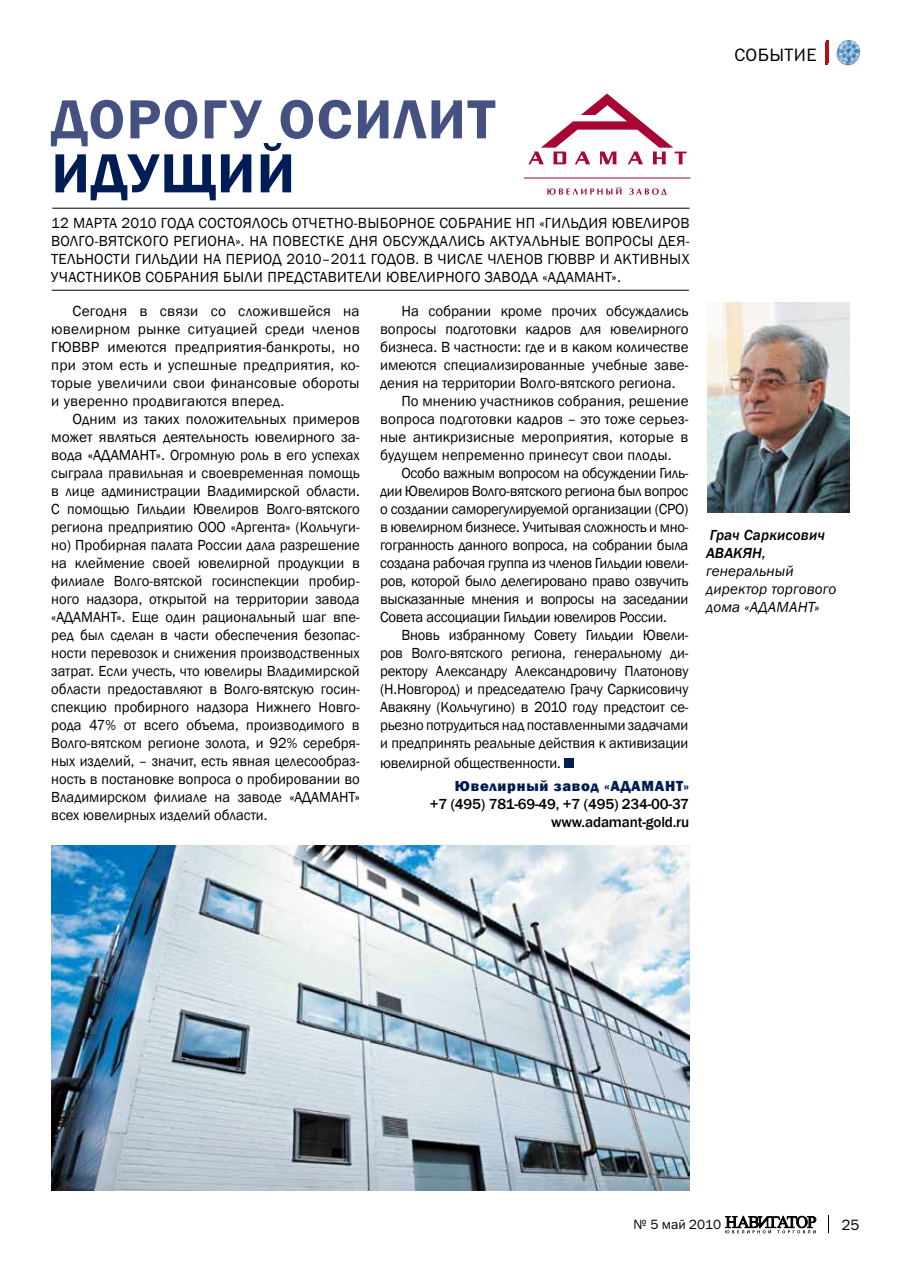
<style>
.page{position:relative;width:902px;height:1263px;background:#fff}
.page>*{position:absolute;margin:0;border:0;box-sizing:border-box;transform-origin:0 0}
.t1{font:600 57px "Franklin Gothic";letter-spacing:.03em;color:#455281}
.t2{font:600 57px "Franklin Gothic";letter-spacing:.03em;color:#001c54}
.t3{font:18px "Franklin Gothic Book C";letter-spacing:.02em;color:#000}
.t4{font:15px/18px "Franklin Gothic";letter-spacing:-.005em;color:#000;text-align:justify}
.t5{font:15px "Franklin Gothic";letter-spacing:.02em;color:#000}
.t6{font:500 15px/18px "Franklin Gothic";letter-spacing:-.01em;color:#000;text-align:right}
.t7{font:italic 15px/18px "Franklin Gothic";letter-spacing:.01em;color:#000}
.t8{font:800 15px "Franklin Gothic";letter-spacing:.05em;color:#001c54}
.t9{font:italic 500 15px/18px "Franklin Gothic";letter-spacing:.01em;color:#000}
.t10{font:15px "Franklin Gothic Book C";color:#000}
.t11{font:13.5px "Franklin Gothic Book C";color:#000}
</style>
<div class="page">
<svg style="left:725px;top:1216px;width:91px;height:17px"></svg>
<svg style="left:828px;top:1215px;width:1px;height:18px"></svg>
<img style="left:836px;top:43px;width:23px;height:22px;border-radius:11px">
<hr style="left:825px;top:43px;width:3px;height:22px;background:#b11116">
<img style="left:837px;top:40px;width:22px;height:23px;border-radius:11px">
<hr style="left:825px;top:40px;width:3px;height:23px;background:#b11116">
<hr style="left:52px;top:208px;width:637px;height:1px;background:#000">
<hr style="left:52px;top:290px;width:636px;height:1px;background:#000">
<div style="left:564px;top:759px;width:9px;height:9px;background:#001c54"></div>
<img style="left:51px;top:846px;width:638px;height:344px">
<svg style="left:528px;top:94px;width:158px;height:70px"></svg>
<svg style="left:547px;top:187px;width:119px;height:8px"></svg>
<hr style="left:523px;top:178px;width:167px;height:1px;background:#a90533">
<img style="left:707px;top:302px;width:142px;height:211px">
<h1 class="t1" style="left:52px;top:84px;width:445px">Дорогу осилит</h1>
<h1 class="t2" style="left:52px;top:138px;width:245px">идущий</h1>
<p class="t5" style="left:51px;top:214px;width:158px">12 марта 2010 года сос</p>
<p class="t5" style="left:226px;top:214px;width:397px">тоялось отчEтно-выборное собрание Н П «Гильдия юве</p>
<p class="t4" style="left:643px;top:215px;width:29px">лиров</p>
<p class="t4" style="left:51px;top:233px;width:84px">волго-вятского</p>
<p class="t4" style="left:173px;top:233px;width:109px">региона». На повес</p>
<p class="t5" style="left:319px;top:232px;width:277px">тке дня обсуждались актуальные вопрос</p>
<p class="t4" style="left:51px;top:233px;width:640px;text-indent:590px">ы дея&shy;тельности гильдии на период 2010–2011 годОВ. В числе членов ГЮВВР и активных участников</p>
<p class="t5" style="left:146px;top:268px;width:252px">со брания были представ ители юве</p>
<p class="t4" style="left:417px;top:269px;width:47px">лирного</p>
<p class="t5" style="left:485px;top:268px;width:137px">завода «Адамант».</p>
<p class="t4" style="left:401px;top:302px;width:289px">На собрании кроме прочих обсуждались</p>
<p class="t4" style="left:380px;top:320px;width:310px">вопросы подготовки кадров для ювелирного</p>
<p class="t4" style="left:380px;top:338px;width:310px">бизнеса. В частности: где и в каком количестве</p>
<p class="t4" style="left:380px;top:356px;width:310px">имеются специализированные учебные заве-</p>
<p class="t4" style="left:380px;top:374px;width:297px">дения на территории Волго-вятского региона.</p>
<p class="t4" style="left:401px;top:392px;width:288px">По мнению участников собрания, решение</p>
<p class="t4" style="left:380px;top:410px;width:310px">вопроса подготовки кадров – это тоже серьез-</p>
<p class="t4" style="left:380px;top:428px;width:310px">ные антикризисные мероприятия, которые в</p>
<p class="t4" style="left:380px;top:446px;width:293px">будущем непременно принесут свои плоды.</p>
<p class="t4" style="left:401px;top:464px;width:289px">Особо важным вопросом на обсуждении Гиль-</p>
<p class="t4" style="left:380px;top:482px;width:310px">дии Ювелиров Волго-вятского региона был вопрос</p>
<p class="t4" style="left:380px;top:500px;width:310px">о создании саморегулируемой организации (СРО)</p>
<p class="t4" style="left:380px;top:518px;width:310px">в ювелирном бизнесе. Учитывая сложность и мно-</p>
<p class="t4" style="left:380px;top:536px;width:310px">гогранность данного вопроса, на собрании была</p>
<p class="t4" style="left:380px;top:554px;width:310px">создана рабочая группа из членов Гильдии ювели-</p>
<p class="t4" style="left:380px;top:572px;width:310px">ров, которой было делегировано право озвучить</p>
<p class="t4" style="left:380px;top:590px;width:310px">высказанные мнения и вопросы на заседании</p>
<p class="t4" style="left:380px;top:608px;width:288px">Совета ассоциации Гильдии ювелиров России.</p>
<p class="t4" style="left:401px;top:626px;width:289px">Вновь избранному Совету Гильдии Ювели-</p>
<p class="t4" style="left:380px;top:644px;width:310px">ров Волго-вятского региона, генеральному ди-</p>
<p class="t4" style="left:380px;top:662px;width:310px">ректору Александру Александровичу Платонову</p>
<p class="t4" style="left:380px;top:680px;width:310px">(Н .Н овгород) и председателю Грачу Саркисовичу</p>
<p class="t4" style="left:380px;top:698px;width:310px">Авакяну (Кольчугино) в 2010 году предстоит се-</p>
<p class="t4" style="left:380px;top:716px;width:310px">рьезно потрудиться над поставленными задачами</p>
<p class="t4" style="left:380px;top:734px;width:310px">и предпринять реальные действия к активизации</p>
<p class="t4" style="left:380px;top:754px;width:182px">ювелирной общественности.</p>
<p class="t8" style="left:455px;top:776px;width:236px">Ювелирный завод «АДАМАНТ»</p>
<p class="t6" style="left:430px;top:795px;width:261px">+7 (495) 781-69-49, +7 (495) 234-00-37 www.adamant-gold.ru</p>
<p class="t4" style="left:51px;top:302px;width:310px;text-indent:21px">Сегодня в связи со сложившейся на ювелирном рынке ситуацией среди членов ГЮВВР имеются предприятия-банкроты, но при этом есть и успешные предприятия, ко&shy;торые увеличили свои финансовые обороты и уверенно продвигаются вперeд.</p>
<p class="t4" style="left:51px;top:410px;width:310px;text-indent:21px">Одним из таких положительных примеров может являться деятельность ювелирного за&shy;вода «Адамант». Огромную роль в его успехах сыграла правильная и своевременная помощь в лице администрации Владимирской области.<br>С помощью Гильдии Ювелиров Волго-вятского региона предприятию ООО «Аргента» (Кольчуги&shy;но) Пробирная палата России дала разрешение на клеймение своей ювелирной продукции в филиале Волго-вятской госинспекции пробир&shy;ного надзора, открытой на территории завода «Адамант». Еще один рациональный шаг впе&shy;ред был сделан в части обеспечения безопас&shy;ности перевозок и снижения производственных затрат. Если учесть, что ювелиры Владимирской области предоставляют в Волго-вятскую госин&shy;спекцию пробирного надзора Н ижнего Новго&shy;рода 47% от всего объема, производимого в Волго-вятском регионе золота, и 92% серебря&shy;ных изделий, – значит, есть явная целесообраз&shy;ность в постановке вопроса о пробировании во Владимирском филиале на заводе «Адамант» всех ювелирных изделий области.</p>
<p class="t3" style="left:734px;top:45px;width:84px">СОБЫТИЕ</p>
<p class="t9" style="left:706px;top:526px;width:121px">Грач Саркисович<br>Авакян,</p>
<p class="t7" style="left:706px;top:562px;width:132px">генеральный директор торгового дома «АДАМАНТ»</p>
<p class="t11" style="left:633px;top:1217px;width:89px">№ 5 май 2010</p>
<p class="t10" style="left:841px;top:1217px;width:19px">25</p>
</div>
